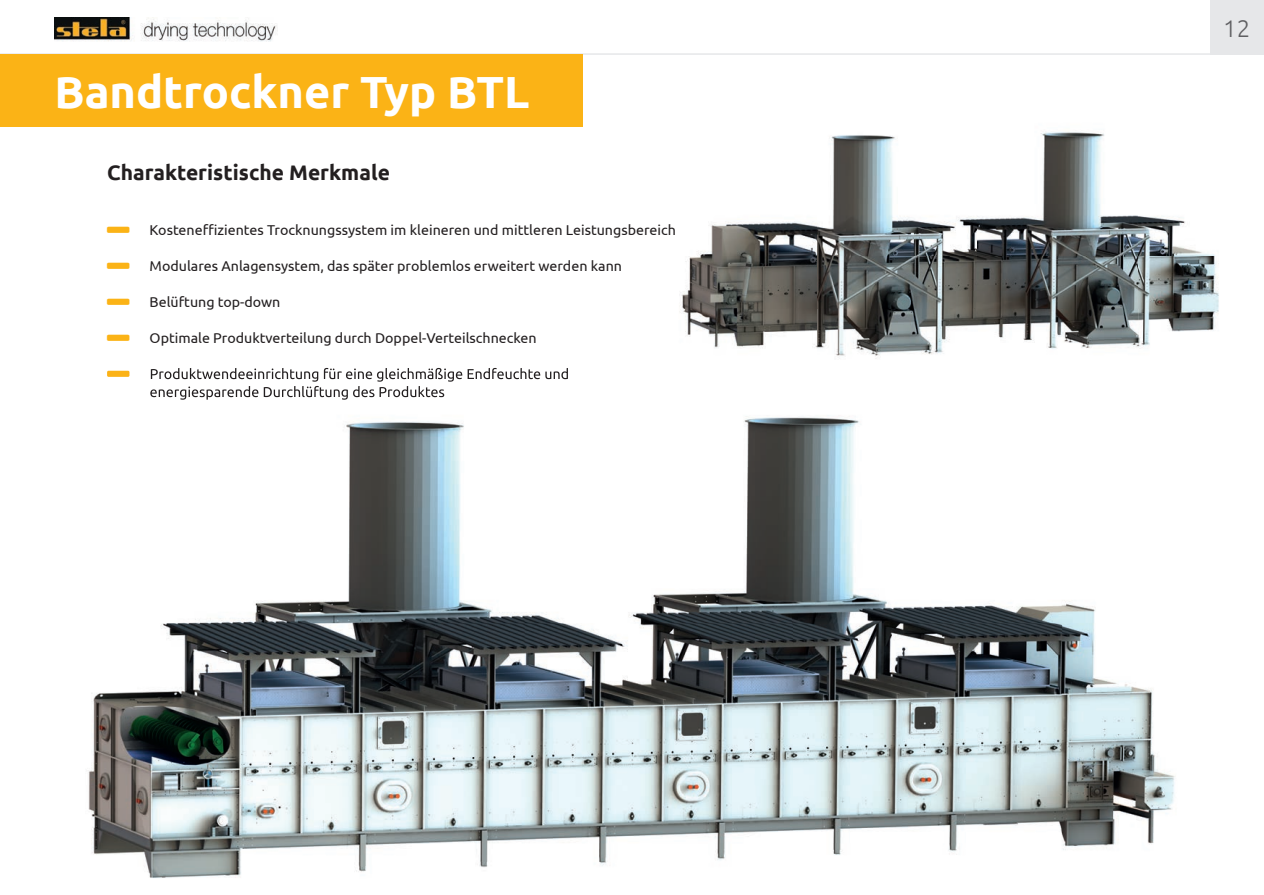
<style>
.page{position:relative;width:1264px;height:895px;background:#fff}
.page>*{position:absolute;margin:0;border:0;box-sizing:border-box;transform-origin:0 0}
.t1{font:700 45px "Ubuntu";color:#fff}
.t2{font:300 24px "Ubuntu";color:#5f5f62}
.t3{font:700 21px "Ubuntu";color:#231f20}
.t4{font:14.25px "Ubuntu";color:#231f20}
</style>
<div class="page">
<hr style="left:0;top:53px;width:1264px;height:2px;background:#e6e7e9">
<div style="left:1210px;top:0;width:54px;height:55px;background:#e6e7e9"></div>
<img style="left:55px;top:18px;width:222px;height:24px">
<img style="left:680px;top:132px;width:539px;height:177px">
<img style="left:679px;top:309px;width:460px;height:47px">
<img style="left:1139px;top:309px;width:80px;height:40px">
<div style="left:0;top:55px;width:583px;height:72px;background:#fbb316"></div>
<img style="left:129px;top:367px;width:933px;height:256px">
<img style="left:1062px;top:600px;width:113px;height:250px">
<img style="left:88px;top:623px;width:437px;height:255px">
<img style="left:525px;top:623px;width:537px;height:243px">
<img style="left:151px;top:368px;width:418px;height:13px">
<img style="left:150px;top:386px;width:294px;height:13px">
<svg style="left:107px;top:370px;width:22px;height:7px"></svg>
<h1 class="t1" style="left:54px;top:64px;width:477px">Bandtrockner Typ BTL</h1>
<h3 class="t3" style="left:107px;top:159px;width:284px">Charakteristische Merkmale</h3>
<p class="t4" style="left:150px;top:221px;width:528px">Kosteneffizientes Trocknungssystem im kleineren und mittleren Leistungsbereich</p>
<p class="t4" style="left:150px;top:257px;width:474px">Modulares Anlagensystem, das später problemlos erweitert werden kann</p>
<p class="t4" style="left:150px;top:293px;width:132px">Belüftung top-down</p>
<p class="t4" style="left:150px;top:329px;width:389px">Optimale Produktverteilung durch Doppel-Verteilschnecken</p>
<h2 class="t2" style="left:1223px;top:14px;width:29px">12</h2>
</div>
